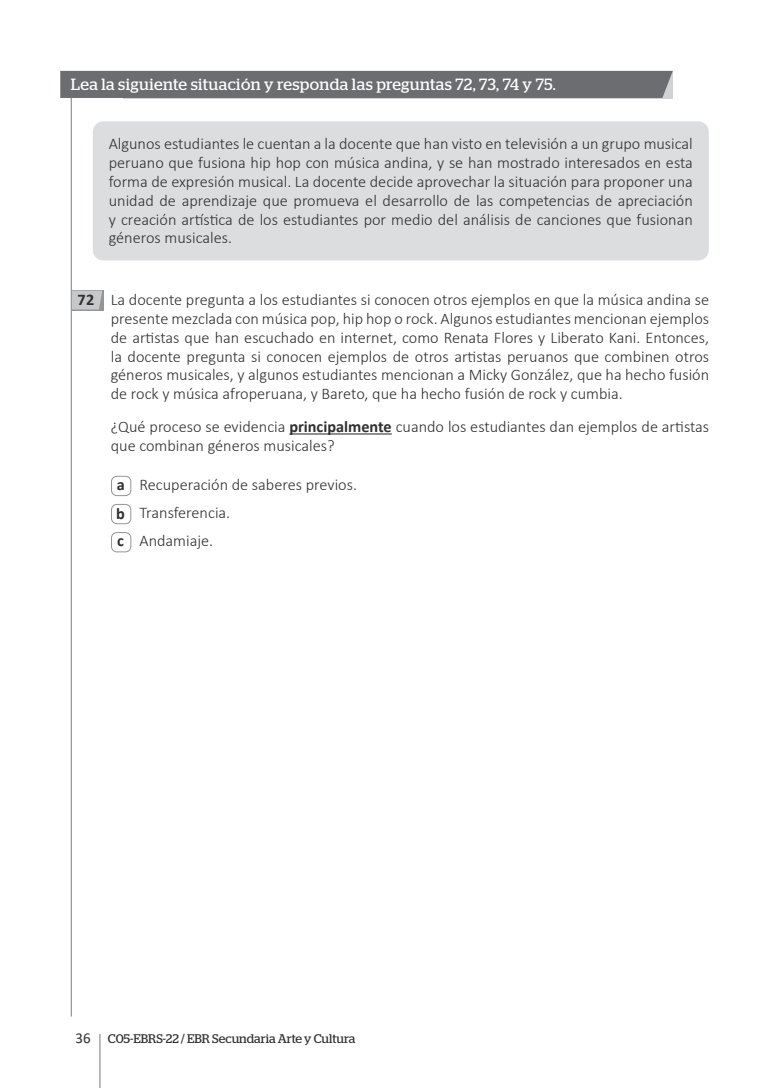
<style>
.page{position:relative;width:780px;height:1088px;background:#fff}
.page>*{position:absolute;margin:0;border:0;box-sizing:border-box;transform-origin:0 0}
.t1{font:300 16.25px/18.8px "Calibri";color:#312f30;text-align:justify}
.t2{font:16.25px "Stag";letter-spacing:.025em;color:#fff}
.t3{font:12.5px "Stag";color:#312f30}
.s1{font-weight:700}
.s2{font-family:"Calibri";font-size:15px}
</style>
<div class="page">
<hr style="left:99px;top:1034px;width:1px;height:54px;background:#939598">
<hr style="left:71px;top:96px;width:1px;height:920px;background:#939598">
<div style="left:60px;top:71px;width:612px;height:27px;background:#6c6d70"></div>
<svg style="left:72px;top:291px;width:31px;height:20px"></svg>
<svg style="left:72px;top:291px;width:30px;height:18px"></svg>
<hr style="left:289px;top:433px;width:103px;height:1px;background:#312f30">
<div style="left:111px;top:476px;width:20px;height:20px;border:1px solid #939598;border-radius:5px"></div>
<div style="left:111px;top:504px;width:20px;height:20px;border:1px solid #939598;border-radius:5px"></div>
<div style="left:111px;top:532px;width:20px;height:20px;border:1px solid #939598;border-radius:5px"></div>
<div style="left:93px;top:121px;width:615px;height:139px;background:#dcdddf;border-radius:11px"></div>
<p class="t2" style="left:71px;top:75px;width:486px">Lea la siguiente situación y responda las preguntas 72, 73, 74 y 75.</p>
<p class="t1" style="left:109px;top:135px;width:585px">Algunos estudiantes le cuentan a la docente que han visto en televisión a un grupo musical peruano que fusiona hip hop con música andina, y se han mostrado interesados en esta forma de expresión musical. La docente decide aprovechar la situación para proponer una unidad de aprendizaje que promueva el desarrollo de las competencias de apreciación y creación artística de los estudiantes por medio del análisis de canciones que fusionan géneros musicales.</p>
<p class="t1" style="left:111px;top:290px;width:600px;text-indent:-33px"><span class="s1">72</span> La docente pregunta a los estudiantes si conocen otros ejemplos en que la música andina se presente mezclada con música pop, hip hop o rock. Algunos estudiantes mencionan ejemplos de artistas que han escuchado en internet, como Renata Flores y Liberato Kani. Entonces, la docente pregunta si conocen ejemplos de otros artistas peruanos que combinen otros géneros musicales, y algunos estudiantes mencionan a Micky González, que ha hecho fusión de rock y música afroperuana, y Bareto, que ha hecho fusión de rock y cumbia.</p>
<p class="t1" style="left:111px;top:417px;width:600px">¿Qué proceso se evidencia <span class="s1">principalmente</span> cuando los estudiantes dan ejemplos de artistas que combinan géneros musicales?</p>
<p class="t1" style="left:116px;top:470px;width:242px;line-height:28.1px;text-align:left"><span class="s1">a</span> Recuperación de saberes previos. <span class="s1">b</span> Transferencia.<br><span class="s1">c</span> Andamiaje.</p>
<p class="t3" style="left:75px;top:1031px;width:281px"><span class="s2">36</span> C05-EBRS-22 / EBR Secundaria Arte y Cultura</p>
</div>
